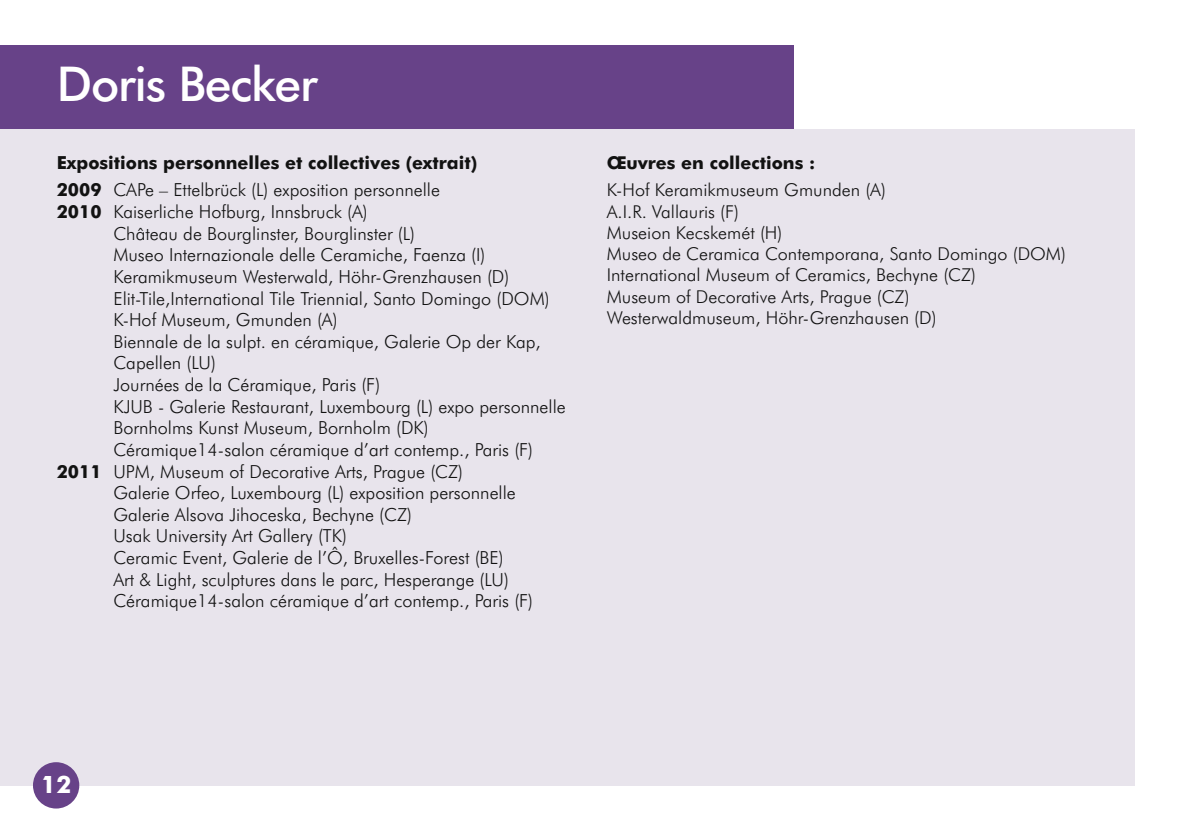
<style>
.page{position:relative;width:1191px;height:840px;background:#fff}
.page>*{position:absolute;margin:0;border:0;box-sizing:border-box;transform-origin:0 0}
.t1{font:500 48px "Futura BT";letter-spacing:-.025em;color:#fff}
.t2{font:700 24px "Futura BT";color:#fff}
.t3{font:300 18px "Futura BT";color:#121212}
.t4{font:700 18px/27.2px "Futura BT";color:#121212}
.t5{font:300 17.8px/21.2px "Futura BT";color:#121212}
.t6{font:700 17.8px "Futura BT";color:#121212}
.s1{font-weight:300}
.s2{font-weight:700}
</style>
<div class="page">
<div style="left:0;top:129px;width:1134px;height:655px;background:#e8e4ec"></div>
<div style="left:0;top:45px;width:794px;height:84px;background:#674288"></div>
<div style="left:33px;top:761px;width:46px;height:47px;background:#674288;border-radius:50%"></div>
<h1 class="t1" style="left:57px;top:55px;width:262px">Doris Becker</h1>
<p class="t4" style="left:57px;top:149px;width:422px">Expositions personnelles et collectives (extrait)<br>2009 <span class="s1">CAPe – Ettelbrück (L) exposition personnelle</span></p>
<p class="t3" style="left:57px;top:200px;width:313px"><span class="s2">2010</span> Kaiserliche Hofburg, Innsbruck (A)</p>
<p class="t3" style="left:113px;top:222px;width:303px">Château de Bourglinster, Bourglinster (L)</p>
<p class="t3" style="left:113px;top:244px;width:373px">Museo Internazionale delle Ceramiche, Faenza (I)</p>
<p class="t3" style="left:113px;top:265px;width:397px">Keramikmuseum Westerwald, Höhr-Grenzhausen (D)</p>
<p class="t3" style="left:113px;top:287px;width:438px">Elit-Tile,International Tile Triennial, Santo Domingo (DOM)</p>
<p class="t3" style="left:113px;top:308px;width:226px">K-Hof Museum, Gmunden (A)</p>
<p class="t3" style="left:113px;top:330px;width:429px">Biennale de la sulpt. en céramique, Galerie Op der Kap,</p>
<p class="t3" style="left:113px;top:352px;width:104px">Capellen (LU)</p>
<p class="t3" style="left:113px;top:373px;width:268px">Journées de la Céramique, Paris (F)</p>
<p class="t3" style="left:113px;top:395px;width:454px">KJUB - Galerie Restaurant, Luxembourg (L) expo personnelle</p>
<p class="t3" style="left:113px;top:416px;width:317px">Bornholms Kunst Museum, Bornholm (DK)</p>
<p class="t3" style="left:113px;top:438px;width:421px">Céramique14-salon céramique d’art contemp., Paris (F)</p>
<p class="t3" style="left:57px;top:460px;width:408px"><span class="s2">2011</span> UPM, Museum of Decorative Arts, Prague (CZ)</p>
<p class="t3" style="left:113px;top:481px;width:404px">Galerie Orfeo, Luxembourg (L) exposition personnelle</p>
<p class="t3" style="left:113px;top:503px;width:300px">Galerie Alsova Jihoceska, Bechyne (CZ)</p>
<p class="t3" style="left:113px;top:524px;width:235px">Usak University Art Gallery (TK)</p>
<p class="t3" style="left:113px;top:546px;width:392px">Ceramic Event, Galerie de l’Ô, Bruxelles-Forest (BE)</p>
<p class="t3" style="left:113px;top:568px;width:397px">Art &amp; Light, sculptures dans le parc, Hesperange (LU)</p>
<p class="t3" style="left:113px;top:589px;width:421px">Céramique14-salon céramique d’art contemp., Paris (F)</p>
<p class="t6" style="left:607px;top:152px;width:210px">Œuvres en collections :</p>
<p class="t5" style="left:607px;top:179px;width:460px">K-Hof Keramikmuseum Gmunden (A)<br>A.I.R. Vallauris (F)<br>Museion Kecskemét (H)<br>Museo de Ceramica Contemporana, Santo Domingo (DOM)<br>International Museum of Ceramics, Bechyne (CZ)<br>Museum of Decorative Arts, Prague (CZ)<br>Westerwaldmuseum, Höhr-Grenzhausen (D)</p>
<h2 class="t2" style="left:41px;top:769px;width:31px">12</h2>
</div>
